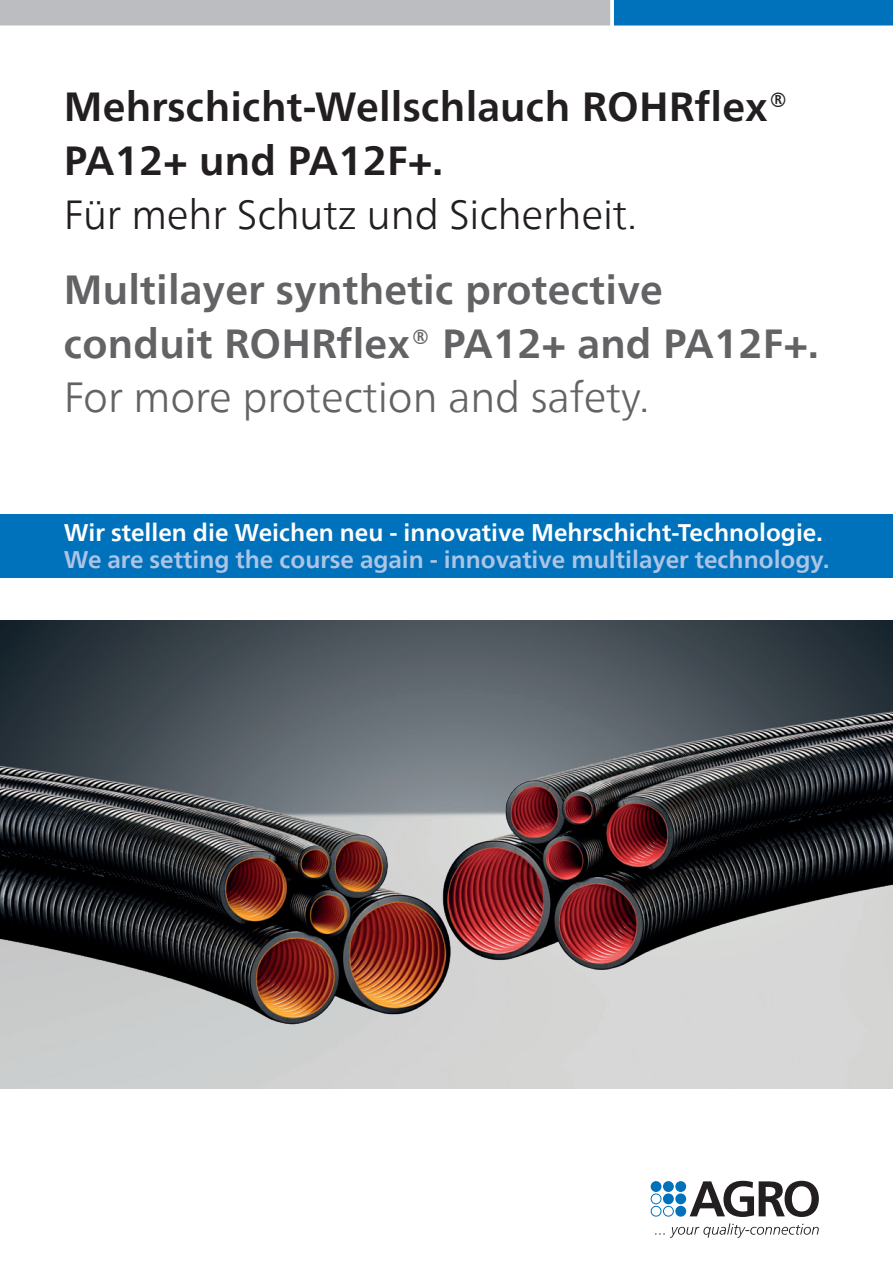
<style>
.page{position:relative;width:893px;height:1263px;background:#fff}
.page>*{position:absolute;margin:0;border:0;box-sizing:border-box;transform-origin:0 0}
.t1{font:300 42px "Neue Frutiger World";letter-spacing:-.005em;color:#636366}
.t2{font:700 40.5px/54px "Neue Frutiger World";letter-spacing:.005em;color:#636366}
.t3{font:700 40.5px/54px "Neue Frutiger World";letter-spacing:.005em;color:#231f20}
.t4{font:300 40.5px "Neue Frutiger World";letter-spacing:-.005em;color:#231f20}
.t5{font:700 24px "Neue Frutiger World";color:#fff}
.t6{font:700 24px "Neue Frutiger World";color:#adc4e5}
</style>
<div class="page">
<div style="left:0;top:514px;width:893px;height:64px;background:#0072bc"></div>
<div style="left:0;top:0;width:612px;height:26px;background:#bcbdc0"></div>
<div style="left:612px;top:0;width:281px;height:26px;background:#0072bc"></div>
<svg style="left:610px;top:0;width:4px;height:27px"></svg>
<img style="left:0;top:620px;width:893px;height:576px">
<div style="left:675px;top:1193px;width:11px;height:11px;background:#0072bc;border-radius:50%"></div>
<div style="left:663px;top:1181px;width:11px;height:11px;background:#0072bc;border-radius:50%"></div>
<div style="left:675px;top:1181px;width:11px;height:11px;background:#0072bc;border-radius:50%"></div>
<div style="left:651px;top:1181px;width:10px;height:11px;background:#0072bc;border-radius:50%"></div>
<div style="left:675px;top:1206px;width:11px;height:10px;background:#0072bc;border-radius:50%"></div>
<svg style="left:651px;top:1193px;width:23px;height:23px"></svg>
<svg style="left:690px;top:1181px;width:129px;height:36px"></svg>
<svg style="left:655px;top:1223px;width:164px;height:15px"></svg>
<p class="t3" style="left:64px;top:79px;width:726px">Mehrschicht-Wellschlauch ROHRflex®<br>PA12+ und PA12F+.</p>
<p class="t4" style="left:64px;top:183px;width:575px">Für mehr Schutz und Sicherheit.</p>
<p class="t2" style="left:64px;top:262px;width:756px">Multilayer synthetic protective conduit ROHRflex® PA12+ and PA12F+.</p>
<p class="t1" style="left:64px;top:364px;width:587px">For more protection and safety.</p>
<p class="t5" style="left:64px;top:511px;width:760px">Wir stellen die Weichen neu - innovative Mehrschicht-Technologie.</p>
<p class="t6" style="left:64px;top:538px;width:767px">We are setting the course again - innovative multilayer technology.</p>
</div>
